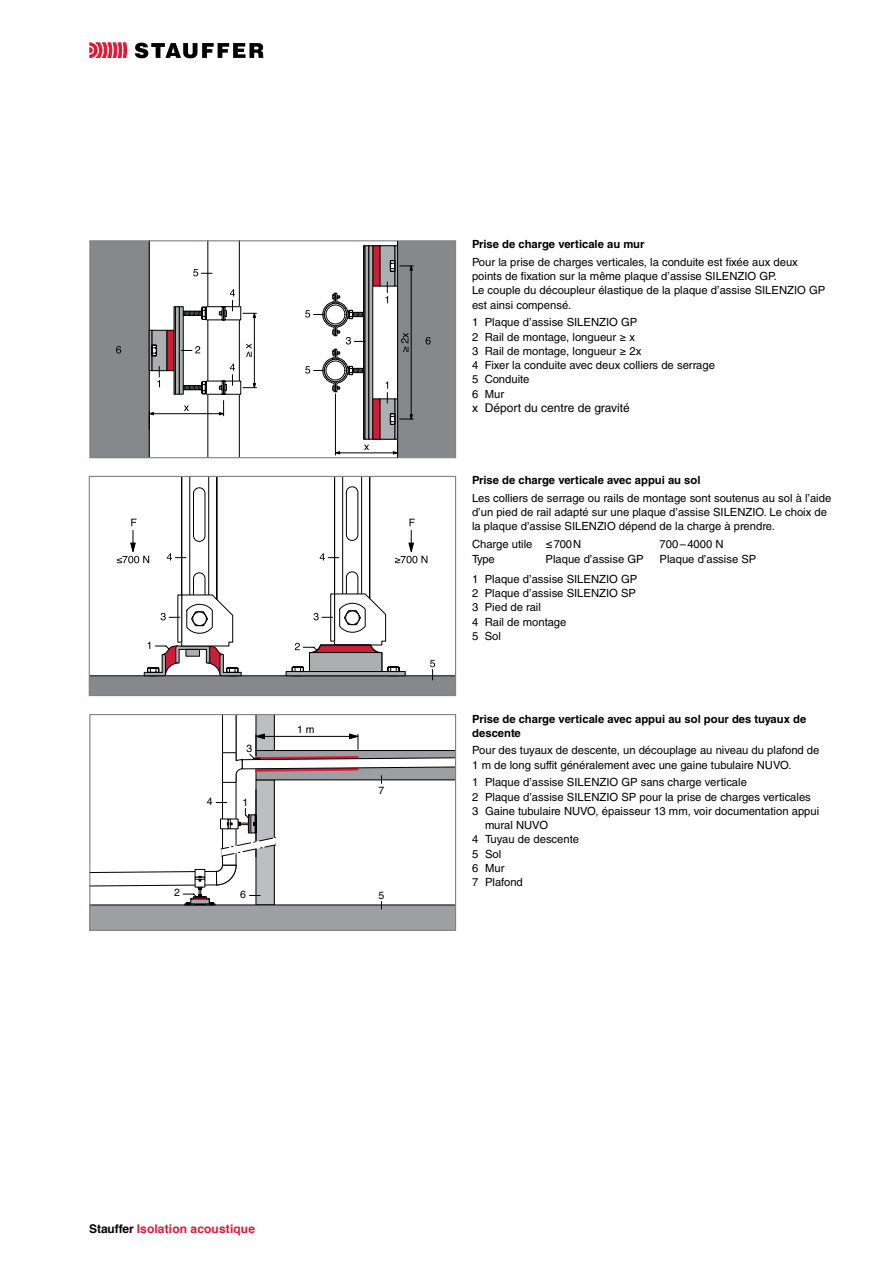
<style>
.page{position:relative;width:893px;height:1263px;background:#fff}
.page>*{position:absolute;margin:0;border:0;box-sizing:border-box;transform-origin:0 0}
.t1{font:700 12px "Helvetica";letter-spacing:.01em;color:#e11837}
.t2{font:12px "Helvetica LT Std";color:#000}
.t3{font:11.25px/14.2px "Helvetica LT Std";color:#000}
.t4{font:700 11.25px/14.2px "Helvetica LT Std";color:#000}
.t5{font:10.5px "Helvetica";color:#000}
.s1{font-size:10.5px}
.s2{color:#000}
</style>
<div class="page">
<svg style="left:89px;top:43px;width:38px;height:15px"></svg>
<svg style="left:135px;top:43px;width:129px;height:15px"></svg>
<div style="left:152px;top:330px;width:15px;height:41px;background:#acaeaf"></div>
<div style="left:152px;top:330px;width:15px;height:41px;border:1px solid #000"></div>
<div style="left:167px;top:330px;width:7px;height:41px;background:#cb1f39"></div>
<div style="left:167px;top:330px;width:7px;height:41px;border:1px solid #000"></div>
<hr style="left:175px;top:307px;width:4px;height:87px;background:#acaeaf">
<div style="left:175px;top:306px;width:5px;height:89px;border:1px solid #000"></div>
<div style="left:179px;top:306px;width:5px;height:89px;border:1px solid #000"></div>
<hr style="left:153px;top:413px;width:66px;height:1px;background:#000">
<svg style="left:91px;top:242px;width:69px;height:214px"></svg>
<svg style="left:181px;top:242px;width:75px;height:214px"></svg>
<div style="left:89px;top:240px;width:367px;height:218px;border:1px solid #808285"></div>
<svg style="left:91px;top:716px;width:363px;height:213px"></svg>
<div style="left:89px;top:714px;width:367px;height:217px;border:1px solid #808285"></div>
<svg style="left:91px;top:478px;width:363px;height:216px"></svg>
<div style="left:89px;top:476px;width:367px;height:220px;border:1px solid #808285"></div>
<div style="left:380px;top:246px;width:15px;height:40px;background:#acaeaf"></div>
<div style="left:373px;top:246px;width:7px;height:40px;background:#cb1f39"></div>
<div style="left:363px;top:245px;width:2px;height:195px;border:1px solid #000"></div>
<hr style="left:369px;top:246px;width:4px;height:193px;background:#acaeaf">
<div style="left:368px;top:245px;width:5px;height:195px;border:1px solid #000"></div>
<div style="left:380px;top:399px;width:15px;height:40px;background:#acaeaf"></div>
<div style="left:373px;top:399px;width:7px;height:40px;background:#cb1f39"></div>
<div style="left:372px;top:398px;width:8px;height:42px;border:1px solid #000"></div>
<hr style="left:340px;top:453px;width:53px;height:1px;background:#000">
<hr style="left:335px;top:394px;width:1px;height:61px;background:#000">
<svg style="left:335px;top:451px;width:5px;height:3px"></svg>
<svg style="left:364px;top:445px;width:5px;height:5px"></svg>
<svg style="left:305px;top:292px;width:60px;height:100px"></svg>
<svg style="left:385px;top:241px;width:70px;height:216px"></svg>
<p class="t4" style="left:472px;top:237px;width:174px">Prise de charge verticale au mur</p>
<p class="t3" style="left:472px;top:255px;width:355px">Pour la prise de charges verticales, la conduite est fixée aux deux points de fixation sur la même plaque d’assise SILENZIO GP.<br>Le couple du découpleur élastique de la plaque d’assise SILENZIO GP est ainsi compensé.</p>
<p class="t3" style="left:472px;top:315px;width:245px">1 Plaque d’assise SILENZIO GP<br>2 Rail de montage, longueur <span class="s1">≥</span> x<br>3 Rail de montage, longueur <span class="s1">≥</span> 2x<br>4 Fixer la conduite avec deux colliers de serrage<br>5 Conduite<br>6 Mur</p>
<p class="t2" style="left:472px;top:401px;width:159px">x Déport du centre de gravité</p>
<p class="t4" style="left:472px;top:473px;width:230px">Prise de charge verticale avec appui au sol</p>
<p class="t3" style="left:472px;top:491px;width:361px">Les colliers de serrage ou rails de montage sont soutenus au sol à l’aide d’un pied de rail adapté sur une plaque d’assise SILENZIO. Le choix de la plaque d’assise SILENZIO dépend de la charge à prendre.</p>
<p class="t3" style="left:472px;top:537px;width:111px">Charge utile ≤700N</p>
<p class="t3" style="left:659px;top:537px;width:66px">700–4000 N</p>
<p class="t3" style="left:472px;top:552px;width:24px">Type</p>
<p class="t3" style="left:545px;top:552px;width:100px">Plaque d’assise GP</p>
<p class="t3" style="left:659px;top:552px;width:98px">Plaque d’assise SP</p>
<p class="t3" style="left:472px;top:572px;width:167px">1 Plaque d’assise SILENZIO GP<br>2 Plaque d’assise SILENZIO SP<br>3 Pied de rail<br>4 Rail de montage<br>5 Sol</p>
<p class="t5" style="left:174px;top:884px;width:7px">2</p>
<p class="t5" style="left:246px;top:740px;width:7px">3</p>
<p class="t5" style="left:207px;top:793px;width:7px">4</p>
<p class="t5" style="left:242px;top:794px;width:7px">1</p>
<p class="t5" style="left:297px;top:721px;width:19px">1 m</p>
<p class="t4" style="left:472px;top:711px;width:335px">Prise de charge verticale avec appui au sol pour des tuyaux de descente</p>
<p class="t3" style="left:472px;top:743px;width:349px">Pour des tuyaux de descente, un découplage au niveau du plafond de<br>1 m de long suffit généralement avec une gaine tubulaire NUVO.</p>
<p class="t3" style="left:472px;top:775px;width:276px">1 Plaque d’assise SILENZIO GP sans charge verticale</p>
<p class="t3" style="left:472px;top:790px;width:340px">2 Plaque d’assise SILENZIO SP pour la prise de charges verticales</p>
<p class="t3" style="left:472px;top:804px;width:348px">3 Gaine tubulaire NUVO, épaisseur 13 mm, voir documentation appui</p>
<p class="t3" style="left:485px;top:818px;width:65px">mural NUVO</p>
<p class="t3" style="left:472px;top:832px;width:108px">4 Tuyau de descente</p>
<p class="t3" style="left:472px;top:847px;width:31px">5 Sol</p>
<p class="t3" style="left:472px;top:861px;width:34px">6 Mur</p>
<p class="t3" style="left:472px;top:875px;width:52px">7 Plafond</p>
<p class="t5" style="left:378px;top:782px;width:7px">7</p>
<p class="t5" style="left:240px;top:886px;width:7px">6</p>
<p class="t5" style="left:379px;top:887px;width:7px">5</p>
<p class="t1" style="left:89px;top:1219px;width:167px"><span class="s2">Stauffer</span> Isolation acoustique</p>
</div>
